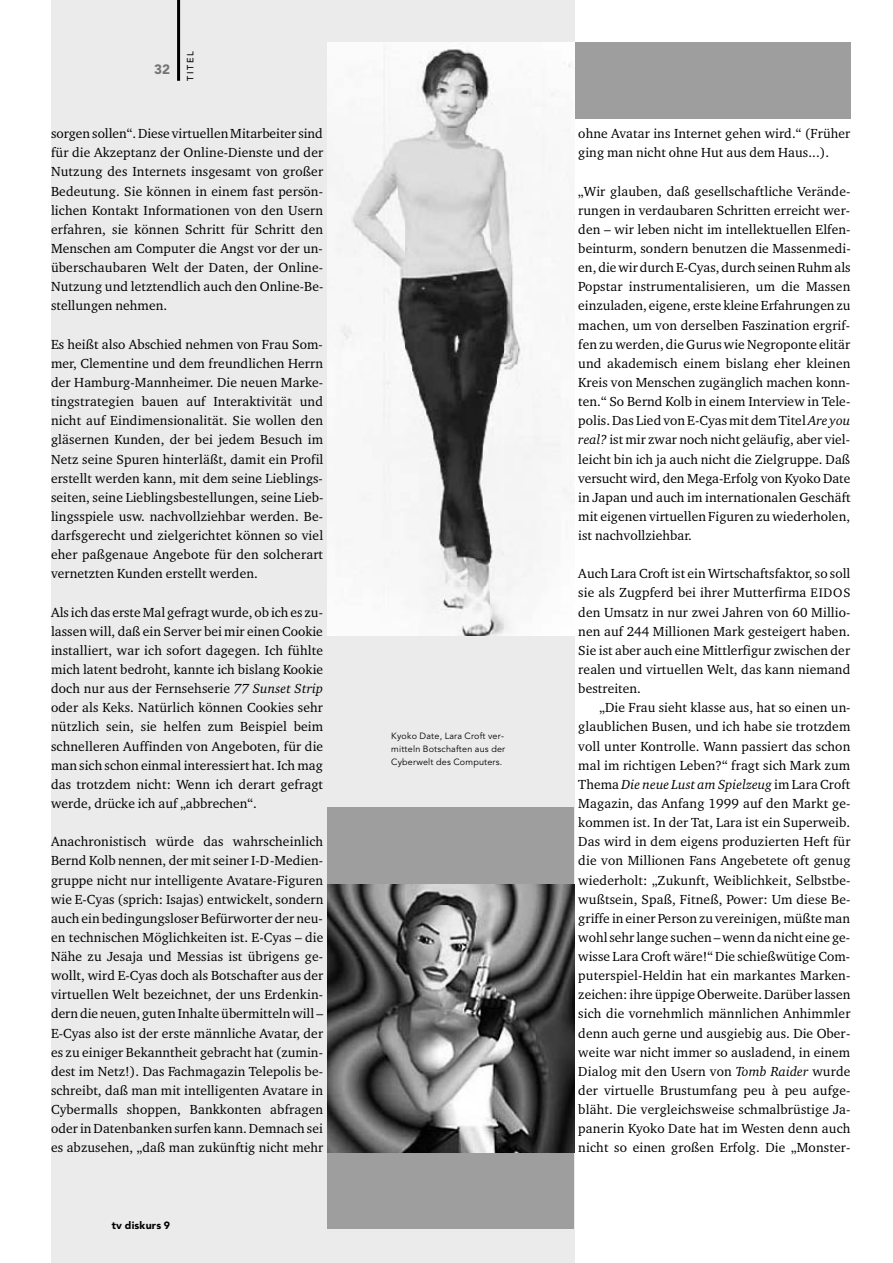
<style>
.page{position:relative;width:893px;height:1263px;background:#fff}
.page>*{position:absolute;margin:0;border:0;box-sizing:border-box;transform-origin:0 0}
.t1{font:13.5px/19.2px "Charter BT";letter-spacing:.005em;color:#000;text-align:justify}
.t2{font:900 13.5px "Avenir";color:#757575}
.t3{font:900 10.5px "Avenir";letter-spacing:.02em;color:#000}
.t4{font:9px/12.8px "Avenir";letter-spacing:.02em;color:#000}
.t5{font:500 9px "Avenir";letter-spacing:.165em;color:#000}
.s1{font-style:italic}
.s2{font-size:12.75px}
</style>
<div class="page">
<div style="left:51px;top:0;width:523px;height:1263px;background:#ebebeb"></div>
<div style="left:327px;top:43px;width:523px;height:76px;background:#9e9e9e"></div>
<div style="left:327px;top:808px;width:247px;height:421px;background:#9e9e9e"></div>
<hr style="left:177px;top:0;width:3px;height:81px;background:#000">
<img style="left:327px;top:884px;width:247px;height:268px">
<img style="left:327px;top:43px;width:247px;height:593px">
<p class="t2" style="left:154px;top:64px;width:17px">32</p>
<p class="t5" style="left:187px;top:81px;width:31px;rotate:-90deg">TITEL</p>
<p class="t1" style="left:51px;top:125px;width:274px">sorgen sollen“. Diese virtuellen Mitarbeiter sind für die Akzeptanz der Online-Dienste und der Nutzung des Internets insgesamt von großer Bedeutung. Sie können in einem fast persön&shy;lichen Kontakt Informationen von den Usern erfahren, sie können Schritt für Schritt den Menschen am Computer die Angst vor der un&shy;überschaubaren Welt der Daten, der Online-Nutzung und letztendlich auch den Online-Be&shy;stellungen nehmen.</p>
<p class="t1" style="left:51px;top:336px;width:274px">Es heißt also Abschied nehmen von Frau Som&shy;mer, Clementine und dem freundlichen Herrn der Hamburg-Mannheimer. Die neuen Marke&shy;tingstrategien bauen auf Interaktivität und nicht auf Eindimensionalität. Sie wollen den gläsernen Kunden, der bei jedem Besuch im Netz seine Spuren hinterläßt, damit ein Profil erstellt werden kann, mit dem seine Lieblings&shy;seiten, seine Lieblingsbestellungen, seine Lieb&shy;lingsspiele usw. nachvollziehbar werden. Be&shy;darfsgerecht und zielgerichtet können so viel eher paßgenaue Angebote für den solcherart vernetzten Kunden erstellt werden.</p>
<p class="t1" style="left:51px;top:603px;width:274px">Als ich das erste Mal gefragt wurde, ob ich es zu&shy;lassen will, daß ein Server bei mir einen Cookie installiert, war ich sofort dagegen. Ich fühlte mich latent bedroht, kannte ich bislang Kookie doch nur aus der Fernsehserie <span class="s1">77 Sunset Strip </span>oder als Keks. Natürlich können Cookies sehr nützlich sein, sie helfen zum Beispiel beim schnelleren Auffinden von Angeboten, für die man sich schon einmal interessiert hat. Ich mag das trotzdem nicht: Wenn ich derart gefragt werde, drücke ich auf „abbrechen“.</p>
<p class="t1" style="left:51px;top:833px;width:274px">Anachronistisch würde das wahrscheinlich Bernd Kolb nennen, der mit seiner I-D-Medien&shy;gruppe nicht nur intelligente Avatare-Figuren wie E-Cyas (sprich: Isajas) entwickelt, sondern auch ein bedingungsloser Befürworter der neu&shy;en technischen Möglichkeiten ist. E-Cyas – die Nähe zu Jesaja und Messias ist übrigens ge&shy;wollt, wird E-Cyas doch als Botschafter aus der virtuellen Welt bezeichnet, der uns Erdenkin&shy;dern die neuen, guten Inhalte übermitteln will – E-Cyas also ist der erste männliche Avatar, der es zu einiger Bekanntheit gebracht hat (zumin&shy;dest im Netz!). Das Fachmagazin Telepolis be&shy;schreibt, daß man mit intelligenten Avatare in Cybermalls shoppen, Bankkonten abfragen oder in Datenbanken surfen kann. Demnach sei es abzusehen, „daß man zukünftig nicht mehr</p>
<p class="t3" style="left:112px;top:1221px;width:60px">tv diskurs 9</p>
<p class="t4" style="left:391px;top:731px;width:115px">Kyoko Date, Lara Croft ver&shy;mitteln Botschaften aus der<br>Cyberwelt des Computers.</p>
<p class="t1" style="left:578px;top:125px;width:274px">ohne Avatar ins Internet gehen wird.“ (Früher ging man nicht ohne Hut aus dem Haus...).</p>
<p class="t1" style="left:578px;top:182px;width:274px">„Wir glauben, daß gesellschaftliche Verände&shy;rungen in verdaubaren Schritten erreicht wer&shy;den – wir leben nicht im intellektuellen Elfen&shy;beinturm, sondern benutzen die Massenmedi&shy;en, die wir durch E-Cyas, durch seinen Ruhm als Popstar instrumentalisieren, um die Massen einzuladen, eigene, erste kleine Erfahrungen zu machen, um von derselben Faszination ergrif&shy;fen zu werden, die Gurus wie Negroponte elitär und akademisch einem bislang eher kleinen Kreis von Menschen zugänglich machen konn&shy;ten.“ So Bernd Kolb in einem Interview in Tele&shy;polis. Das Lied von E-Cyas mit dem Titel <span class="s1">Are you real?</span> ist mir zwar noch nicht geläufig, aber viel&shy;leicht bin ich ja auch nicht die Zielgruppe. Daß versucht wird, den Mega-Erfolg von Kyoko Date in Japan und auch im internationalen Geschäft mit eigenen virtuellen Figuren zu wiederholen, ist nachvollziehbar.</p>
<p class="t1" style="left:578px;top:565px;width:274px">Auch Lara Croft ist ein Wirtschaftsfaktor, so soll sie als Zugpferd bei ihrer Mutterfirma <span class="s2">EIDOS </span>den Umsatz in nur zwei Jahren von 60 Millio&shy;nen auf 244 Millionen Mark gesteigert haben.<br>Sie ist aber auch eine Mittlerfigur zwischen der realen und virtuellen Welt, das kann niemand bestreiten.</p>
<p class="t1" style="left:578px;top:699px;width:274px;text-indent:21px">„Die Frau sieht klasse aus, hat so einen un&shy;glaublichen Busen, und ich habe sie trotzdem voll unter Kontrolle. Wann passiert das schon mal im richtigen Leben?“ fragt sich Mark zum Thema <span class="s1">Die neue Lust am Spielzeug</span> im Lara Croft Magazin, das Anfang 1999 auf den Markt ge&shy;kommen ist. In der Tat, Lara ist ein Superweib.<br>Das wird in dem eigens produzierten Heft für die von Millionen Fans Angebetete oft genug wiederholt: „Zukunft, Weiblichkeit, Selbstbe&shy;wußtsein, Spaß, Fitneß, Power: Um diese Be&shy;griffe in einer Person zu vereinigen, müßte man wohl sehr lange suchen – wenn da nicht eine ge&shy;wisse Lara Croft wäre!“ Die schießwütige Com&shy;puterspiel-Heldin hat ein markantes Marken&shy;zeichen: ihre üppige Oberweite. Darüber lassen sich die vornehmlich männlichen Anhimmler denn auch gerne und ausgiebig aus. Die Ober&shy;weite war nicht immer so ausladend, in einem Dialog mit den Usern von <span class="s1">Tomb Raider</span> wurde der virtuelle Brustumfang peu à peu aufge&shy;bläht. Die vergleichsweise schmalbrüstige Ja&shy;panerin Kyoko Date hat im Westen denn auch nicht so einen großen Erfolg. Die „Monster-</p>
</div>
